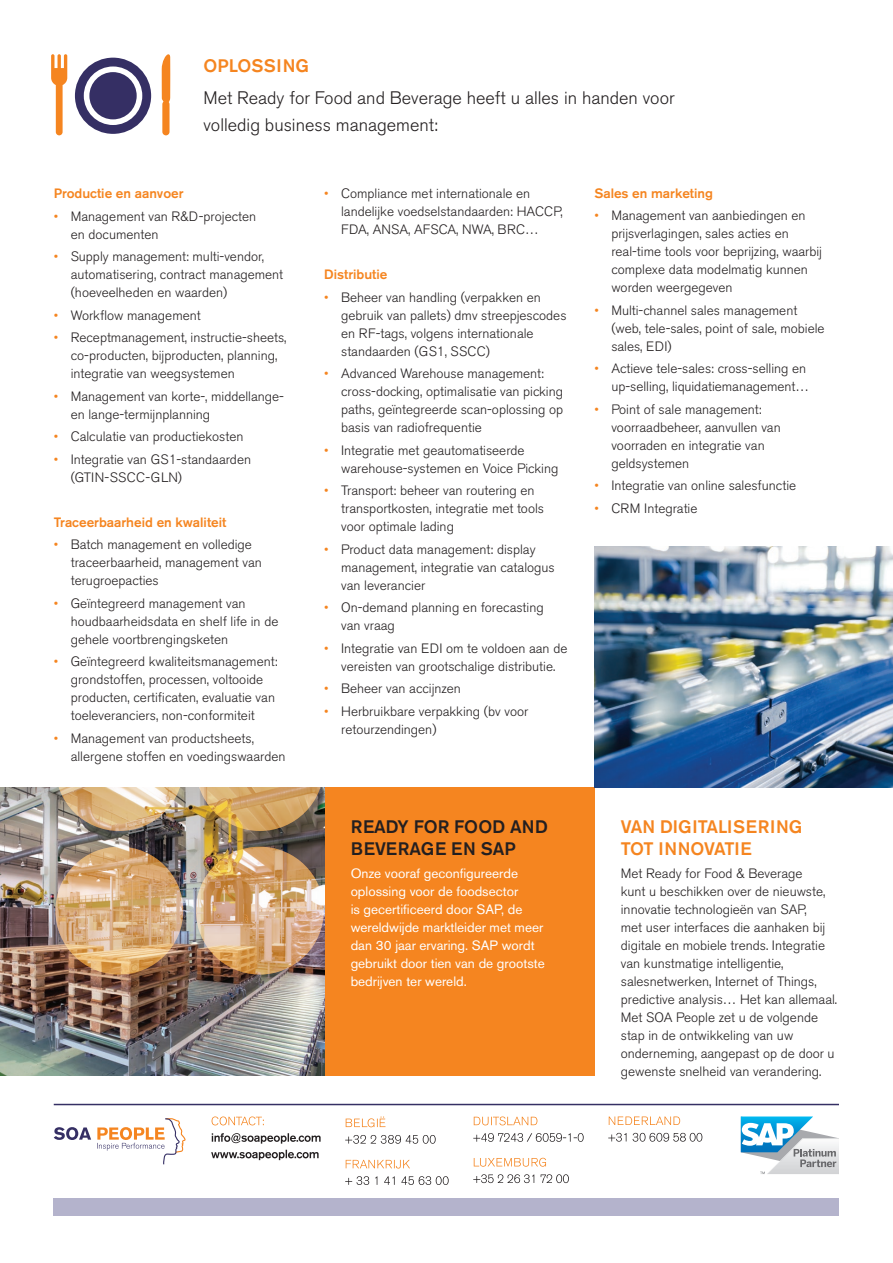
<style>
.page{position:relative;width:893px;height:1263px;background:#fff}
.page>*{position:absolute;margin:0;border:0;box-sizing:border-box;transform-origin:0 0}
.t1{font:300 18px/27px "Akzidenz Grotesk BE";color:#231f20}
.t2{font:500 18px/22.5px "Akzidenz Grotesk BE";color:#f58520}
.t3{font:500 18px/22.5px "Akzidenz Grotesk BE";color:#231f20}
.t4{font:300 13.5px/18px "Akzidenz Grotesk BE";color:#231f20}
.t5{font:13.5px/18px "Akzidenz Grotesk BE";color:#fff}
.t6{font:500 13.5px "Akzidenz Grotesk BE";color:#f58520}
.s1{color:#f58520}
</style>
<div class="page">
<div style="left:324px;top:787px;width:270px;height:289px;background:#f58520"></div>
<img style="left:594px;top:546px;width:299px;height:241px">
<img style="left:0;top:787px;width:324px;height:289px">
<img style="left:55px;top:787px;width:128px;height:44px">
<svg style="left:55px;top:847px;width:128px;height:127px;background:#dbb07e"></svg>
<img style="left:196px;top:787px;width:128px;height:44px">
<svg style="left:196px;top:847px;width:128px;height:127px;background:#d8ad7f"></svg>
<svg style="left:75px;top:58px;width:76px;height:76px"></svg>
<div style="left:89px;top:72px;width:48px;height:47px;background:#352f64;border-radius:50%"></div>
<svg style="left:51px;top:54px;width:16px;height:81px"></svg>
<svg style="left:162px;top:54px;width:8px;height:81px"></svg>
<svg style="left:54px;top:1127px;width:37px;height:13px"></svg>
<svg style="left:97px;top:1118px;width:89px;height:46px"></svg>
<div style="left:54px;top:1198px;width:785px;height:18px;background:#b4b3cc"></div>
<hr style="left:54px;top:1104px;width:785px;height:1px;background:#352f64">
<svg style="left:345px;top:1176px;width:104px;height:9px"></svg>
<svg style="left:346px;top:1160px;width:64px;height:8px"></svg>
<svg style="left:345px;top:1135px;width:91px;height:9px"></svg>
<svg style="left:346px;top:1116px;width:39px;height:11px"></svg>
<svg style="left:211px;top:1150px;width:108px;height:10px"></svg>
<svg style="left:212px;top:1133px;width:109px;height:11px"></svg>
<svg style="left:212px;top:1116px;width:52px;height:9px"></svg>
<svg style="left:473px;top:1174px;width:96px;height:9px"></svg>
<svg style="left:474px;top:1158px;width:72px;height:9px"></svg>
<svg style="left:473px;top:1133px;width:111px;height:9px"></svg>
<svg style="left:474px;top:1116px;width:63px;height:9px"></svg>
<svg style="left:608px;top:1133px;width:94px;height:8px"></svg>
<svg style="left:609px;top:1116px;width:71px;height:9px"></svg>
<svg style="left:741px;top:1116px;width:98px;height:58px"></svg>
<h1 class="t2" style="left:203px;top:54px;width:107px">OPLOSSING</h1>
<h1 class="t1" style="left:203px;top:84px;width:473px">Met Ready for Food and Beverage heeft u alles in handen voor volledig business management:</h1>
<p class="t6" style="left:54px;top:185px;width:131px">Productie en aanvoer</p>
<p class="t4" style="left:71px;top:207px;width:187px;text-indent:-17px"><span class="s1">•</span> Management van R&amp;D-projecten en documenten</p>
<p class="t4" style="left:71px;top:248px;width:214px;text-indent:-17px"><span class="s1">•</span> Supply management: multi-vendor, automatisering, contract management (hoeveelheden en waarden)</p>
<p class="t4" style="left:54px;top:306px;width:149px"><span class="s1">•</span> Workflow management</p>
<p class="t4" style="left:71px;top:329px;width:217px;text-indent:-17px"><span class="s1">•</span> Receptmanagement, instructie-sheets, co-producten, bijproducten, planning, integratie van weegsystemen</p>
<p class="t4" style="left:71px;top:387px;width:215px;text-indent:-17px"><span class="s1">•</span> Management van korte-, middellange&shy;en lange-termijnplanning</p>
<p class="t4" style="left:54px;top:428px;width:191px"><span class="s1">•</span> Calculatie van productiekosten</p>
<p class="t4" style="left:71px;top:450px;width:182px;text-indent:-17px"><span class="s1">•</span> Integratie van GS1-standaarden (GTIN-SSCC-GLN)</p>
<p class="t6" style="left:54px;top:513px;width:174px">Traceerbaarheid en kwaliteit</p>
<p class="t4" style="left:71px;top:536px;width:193px;text-indent:-17px"><span class="s1">•</span> Batch management en volledige traceerbaarheid, management van terugroepacties</p>
<p class="t4" style="left:71px;top:594px;width:209px;text-indent:-17px"><span class="s1">•</span> Geïntegreerd management van houdbaarheidsdata en shelf life in de gehele voortbrengingsketen</p>
<p class="t4" style="left:71px;top:653px;width:208px;text-indent:-17px"><span class="s1">•</span> Geïntegreerd kwaliteitsmanagement: grondstoffen, processen, voltooide producten, certificaten, evaluatie van toeleveranciers, non-conformiteit</p>
<p class="t4" style="left:71px;top:729px;width:216px;text-indent:-17px"><span class="s1">•</span> Management van productsheets, allergene stoffen en voedingswaarden</p>
<p class="t4" style="left:341px;top:185px;width:223px;text-indent:-17px"><span class="s1">•</span> Compliance met internationale en landelijke voedselstandaarden: HACCP,<br>FDA, ANSA, AFSCA, NWA, BRC…</p>
<p class="t6" style="left:324px;top:266px;width:65px">Distributie</p>
<p class="t4" style="left:341px;top:288px;width:227px;text-indent:-17px"><span class="s1">•</span> Beheer van handling (verpakken en gebruik van pallets) dmv streepjescodes en RF-tags, volgens internationale standaarden (GS1, SSCC)</p>
<p class="t4" style="left:341px;top:365px;width:223px;text-indent:-17px"><span class="s1">•</span> Advanced Warehouse management: cross-docking, optimalisatie van picking paths, geïntegreerde scan-oplossing op basis van radiofrequentie</p>
<p class="t4" style="left:341px;top:441px;width:219px;text-indent:-17px"><span class="s1">•</span> Integratie met geautomatiseerde warehouse-systemen en Voice Picking</p>
<p class="t4" style="left:341px;top:482px;width:204px;text-indent:-17px"><span class="s1">•</span> Transport: beheer van routering en transportkosten, integratie met tools voor optimale lading</p>
<p class="t4" style="left:341px;top:540px;width:215px;text-indent:-17px"><span class="s1">•</span> Product data management: display management, integratie van catalogus van leverancier</p>
<p class="t4" style="left:341px;top:599px;width:204px;text-indent:-17px"><span class="s1">•</span> On-demand planning en forecasting van vraag</p>
<p class="t4" style="left:324px;top:639px;width:245px;text-align:center"><span class="s1">•</span> Integratie van EDI om te voldoen aan de vereisten van grootschalige distributie.</p>
<p class="t4" style="left:324px;top:680px;width:138px"><span class="s1">•</span> Beheer van accijnzen</p>
<p class="t4" style="left:341px;top:702px;width:189px;text-indent:-17px"><span class="s1">•</span> Herbruikbare verpakking (bv voor retourzendingen)</p>
<p class="t6" style="left:594px;top:185px;width:120px">Sales en marketing</p>
<p class="t4" style="left:611px;top:207px;width:212px;text-indent:-17px"><span class="s1">•</span> Management van aanbiedingen en prijsverlagingen, sales acties en real-time tools voor beprijzing, waarbij complexe data modelmatig kunnen worden weergegeven</p>
<p class="t4" style="left:611px;top:302px;width:215px;text-indent:-17px"><span class="s1">•</span> Multi-channel sales management (web, tele-sales, point of sale, mobiele sales, EDI)</p>
<p class="t4" style="left:594px;top:360px;width:216px;text-align:right"><span class="s1">•</span> Actieve tele-sales: cross-selling en up-selling, liquidatiemanagement…</p>
<p class="t4" style="left:611px;top:401px;width:171px;text-indent:-17px"><span class="s1">•</span> Point of sale management: voorraadbeheer, aanvullen van voorraden en integratie van geldsystemen</p>
<p class="t4" style="left:594px;top:477px;width:203px"><span class="s1">•</span> Integratie van online salesfunctie</p>
<p class="t4" style="left:594px;top:500px;width:105px"><span class="s1">•</span> CRM Integratie</p>
<h1 class="t3" style="left:351px;top:815px;width:199px">READY FOR FOOD AND<br>BEVERAGE EN SAP</h1>
<p class="t5" style="left:351px;top:864px;width:196px">Onze vooraf geconfigureerde oplossing voor de foodsector<br>is gecertificeerd door SAP, de wereldwijde marktleider met meer dan 30 jaar ervaring. SAP wordt gebruikt door tien van de grootste bedrijven ter wereld.</p>
<h1 class="t2" style="left:621px;top:815px;width:183px">VAN DIGITALISERING<br>TOT INNOVATIE</h1>
<p class="t4" style="left:621px;top:864px;width:218px">Met Ready for Food &amp; Beverage<br>kunt u beschikken over de nieuwste, innovatie technologieën van SAP,<br>met user interfaces die aanhaken bij digitale en mobiele trends. Integratie van kunstmatige intelligentie, salesnetwerken, Internet of Things, predictive analysis… Het kan allemaal.<br>Met SOA People zet u de volgende stap in de ontwikkeling van uw onderneming, aangepast op de door u gewenste snelheid van verandering.</p>
</div>
